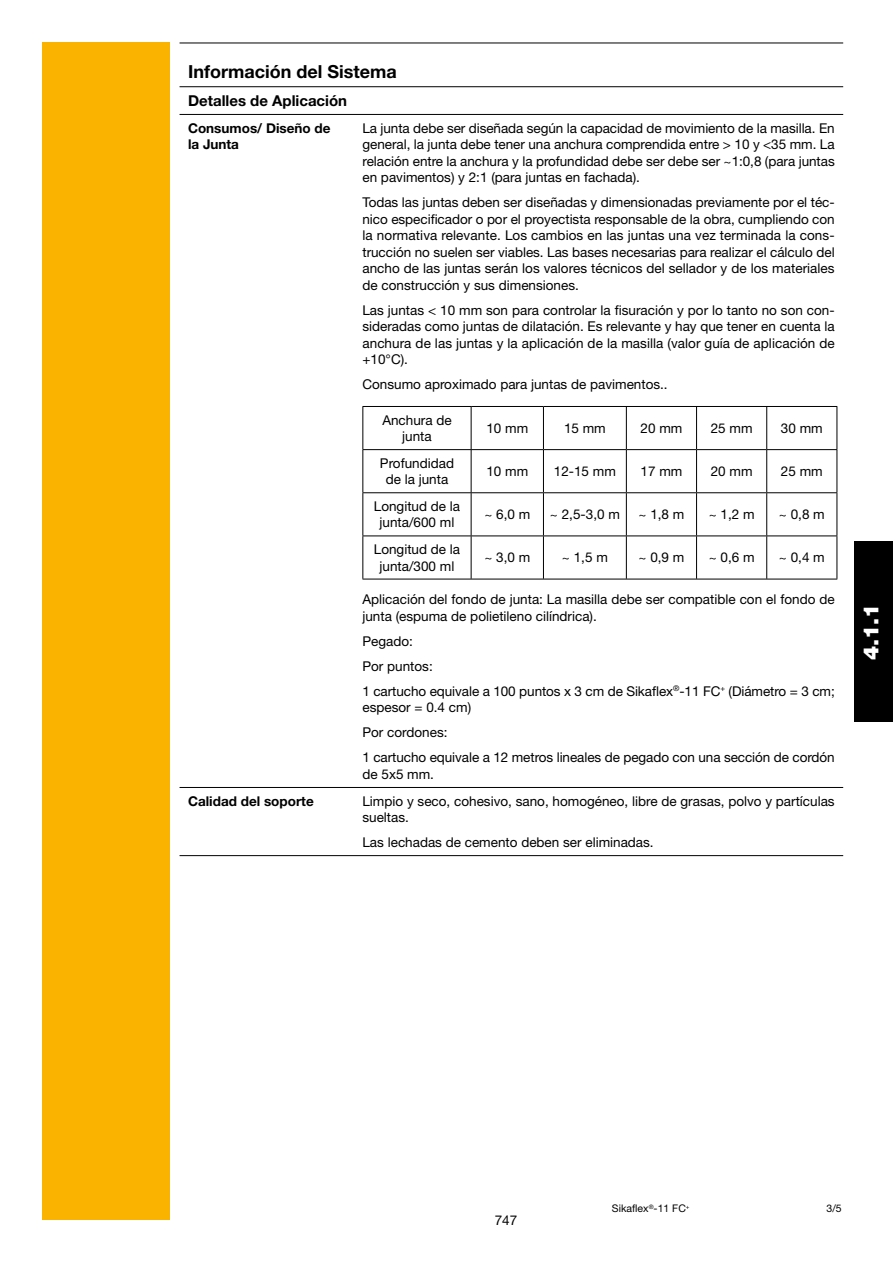
<style>
.page{position:relative;width:893px;height:1263px;background:#fff}
.page>*{position:absolute;margin:0;border:0;box-sizing:border-box;transform-origin:0 0}
.t1{font:900 21px "Helvetica Neue LT Std";color:#fff}
.t2{font:700 18px "Helvetica Neue LT Std";color:#000}
.t3{font:700 15px "Helvetica Neue LT Std";color:#000}
.t4{font:13.5px/16.5px "Helvetica Neue LT Std";color:#000;text-align:center}
.t5{font:700 13.5px/16.5px "Helvetica Neue LT Std";color:#000}
.t6{font:10.5px "Helvetica Neue LT Std";color:#000}
</style>
<div class="page">
<div style="left:854px;top:542px;width:38px;height:180px;background:#000"></div>
<div style="left:42px;top:43px;width:128px;height:1177px;background:#fab400"></div>
<hr style="left:179px;top:86px;width:664px;height:1px;background:#000">
<hr style="left:179px;top:43px;width:664px;height:1px;background:#000">
<hr style="left:179px;top:114px;width:664px;height:1px;background:#000">
<hr style="left:179px;top:787px;width:664px;height:1px;background:#000">
<hr style="left:179px;top:855px;width:664px;height:1px;background:#000">
<hr style="left:362px;top:406px;width:109px;height:1px;background:#000">
<hr style="left:362px;top:407px;width:1px;height:42px;background:#000">
<hr style="left:471px;top:406px;width:72px;height:1px;background:#000">
<hr style="left:470px;top:407px;width:1px;height:42px;background:#000">
<hr style="left:543px;top:406px;width:294px;height:1px;background:#000">
<hr style="left:836px;top:407px;width:1px;height:42px;background:#000">
<hr style="left:362px;top:450px;width:1px;height:42px;background:#000">
<hr style="left:836px;top:450px;width:1px;height:42px;background:#000">
<hr style="left:362px;top:493px;width:1px;height:43px;background:#000">
<hr style="left:836px;top:493px;width:1px;height:43px;background:#000">
<hr style="left:362px;top:536px;width:1px;height:43px;background:#000">
<hr style="left:836px;top:536px;width:1px;height:43px;background:#000">
<hr style="left:362px;top:579px;width:475px;height:1px;background:#000">
<hr style="left:543px;top:407px;width:1px;height:42px;background:#000">
<hr style="left:626px;top:407px;width:1px;height:42px;background:#000">
<hr style="left:696px;top:407px;width:1px;height:42px;background:#000">
<hr style="left:766px;top:407px;width:1px;height:42px;background:#000">
<hr style="left:362px;top:449px;width:181px;height:1px;background:#000">
<hr style="left:470px;top:450px;width:1px;height:42px;background:#000">
<hr style="left:543px;top:449px;width:83px;height:1px;background:#000">
<hr style="left:543px;top:450px;width:1px;height:42px;background:#000">
<hr style="left:626px;top:449px;width:70px;height:1px;background:#000">
<hr style="left:626px;top:450px;width:1px;height:42px;background:#000">
<hr style="left:696px;top:449px;width:70px;height:1px;background:#000">
<hr style="left:696px;top:450px;width:1px;height:42px;background:#000">
<hr style="left:766px;top:449px;width:71px;height:1px;background:#000">
<hr style="left:766px;top:450px;width:1px;height:42px;background:#000">
<hr style="left:362px;top:492px;width:181px;height:1px;background:#000">
<hr style="left:470px;top:493px;width:1px;height:43px;background:#000">
<hr style="left:543px;top:492px;width:83px;height:1px;background:#000">
<hr style="left:543px;top:493px;width:1px;height:43px;background:#000">
<hr style="left:626px;top:492px;width:70px;height:1px;background:#000">
<hr style="left:626px;top:493px;width:1px;height:43px;background:#000">
<hr style="left:696px;top:492px;width:70px;height:1px;background:#000">
<hr style="left:696px;top:493px;width:1px;height:43px;background:#000">
<hr style="left:766px;top:492px;width:71px;height:1px;background:#000">
<hr style="left:766px;top:493px;width:1px;height:43px;background:#000">
<hr style="left:362px;top:536px;width:181px;height:1px;background:#000">
<hr style="left:470px;top:536px;width:1px;height:43px;background:#000">
<hr style="left:543px;top:536px;width:83px;height:1px;background:#000">
<hr style="left:543px;top:536px;width:1px;height:43px;background:#000">
<hr style="left:626px;top:536px;width:70px;height:1px;background:#000">
<hr style="left:626px;top:536px;width:1px;height:43px;background:#000">
<hr style="left:696px;top:536px;width:70px;height:1px;background:#000">
<hr style="left:696px;top:536px;width:1px;height:43px;background:#000">
<hr style="left:766px;top:536px;width:71px;height:1px;background:#000">
<hr style="left:766px;top:536px;width:1px;height:43px;background:#000">
<h2 class="t2" style="left:188px;top:65px;width:210px">Información del Sistema</h2>
<p class="t3" style="left:188px;top:95px;width:161px">Detalles de Aplicación</p>
<p class="t5" style="left:188px;top:121px;width:144px">Consumos/ Diseño de la Junta</p>
<p class="t4" style="left:362px;top:121px;width:474px;text-align:justify">La junta debe ser diseñada según la capacidad de movimiento de la masilla. En general, la junta debe tener una anchura comprendida entre &gt; 10 y &lt;35 mm. La relación entre la anchura y la profundidad debe ser debe ser ~1:0,8 (para juntas en pavimentos) y 2:1 (para juntas en fachada).</p>
<p class="t4" style="left:362px;top:195px;width:474px;text-align:justify">Todas las juntas deben ser diseñadas y dimensionadas previamente por el téc&shy;nico especificador o por el proyectista responsable de la obra, cumpliendo con la normativa relevante. Los cambios en las juntas una vez terminada la cons&shy;trucción no suelen ser viables. Las bases necesarias para realizar el cálculo del ancho de las juntas serán los valores técnicos del sellador y de los materiales de construcción y sus dimensiones.</p>
<p class="t4" style="left:362px;top:303px;width:473px;text-align:justify">Las juntas &lt; 10 mm son para controlar la fisuración y por lo tanto no son con&shy;sideradas como juntas de dilatación. Es relevante y hay que tener en cuenta la anchura de las juntas y la aplicación de la masilla (valor guía de aplicación de +10°C).</p>
<p class="t4" style="left:362px;top:377px;width:307px">Consumo aproximado para juntas de pavimentos..</p>
<p class="t4" style="left:382px;top:413px;width:71px">Anchura de junta</p>
<p class="t4" style="left:486px;top:421px;width:43px">10 mm</p>
<p class="t4" style="left:564px;top:421px;width:43px">15 mm</p>
<p class="t4" style="left:640px;top:421px;width:43px">20 mm</p>
<p class="t4" style="left:710px;top:421px;width:43px">25 mm</p>
<p class="t4" style="left:781px;top:421px;width:43px">30 mm</p>
<p class="t4" style="left:380px;top:456px;width:76px">Profundidad de la junta</p>
<p class="t4" style="left:486px;top:464px;width:43px">10 mm</p>
<p class="t4" style="left:554px;top:464px;width:64px">12-15 mm</p>
<p class="t4" style="left:640px;top:464px;width:43px">17 mm</p>
<p class="t4" style="left:710px;top:464px;width:43px">20 mm</p>
<p class="t4" style="left:781px;top:464px;width:43px">25 mm</p>
<p class="t4" style="left:374px;top:499px;width:88px">Longitud de la junta/600 ml</p>
<p class="t4" style="left:484px;top:507px;width:47px">~ 6,0 m</p>
<p class="t4" style="left:550px;top:507px;width:71px">~ 2,5-3,0 m</p>
<p class="t4" style="left:638px;top:507px;width:47px">~ 1,8 m</p>
<p class="t4" style="left:708px;top:507px;width:47px">~ 1,2 m</p>
<p class="t4" style="left:778px;top:507px;width:47px">~ 0,8 m</p>
<p class="t4" style="left:374px;top:542px;width:88px">Longitud de la junta/300 ml</p>
<p class="t4" style="left:484px;top:550px;width:47px">~ 3,0 m</p>
<p class="t4" style="left:562px;top:550px;width:47px">~ 1,5 m</p>
<p class="t4" style="left:638px;top:550px;width:47px">~ 0,9 m</p>
<p class="t4" style="left:708px;top:550px;width:47px">~ 0,6 m</p>
<p class="t4" style="left:778px;top:550px;width:47px">~ 0,4 m</p>
<p class="t4" style="left:362px;top:592px;width:473px;text-align:left">Aplicación del fondo de junta: La masilla debe ser compatible con el fondo de junta (espuma de polietileno cilíndrica).</p>
<p class="t4" style="left:362px;top:630px;width:474px;line-height:25px;text-align:left">Pegado:<br>Por puntos:<br>1 cartucho equivale a 100 puntos x 3 cm de Sikaflex<sup>®</sup>-11 FC<sup>+</sup> (Diámetro = 3 cm;</p>
<p class="t4" style="left:362px;top:696px;width:474px;line-height:25px;text-align:left">espesor = 0.4 cm)<br>Por cordones:<br>1 cartucho equivale a 12 metros lineales de pegado con una sección de cordón</p>
<p class="t4" style="left:362px;top:767px;width:73px">de 5x5 mm.</p>
<p class="t5" style="left:188px;top:794px;width:127px">Calidad del soporte</p>
<p class="t4" style="left:362px;top:794px;width:473px;text-align:left">Limpio y seco, cohesivo, sano, homogéneo, libre de grasas, polvo y partículas sueltas.</p>
<p class="t4" style="left:362px;top:835px;width:293px">Las lechadas de cemento deben ser eliminadas.</p>
<h1 class="t1" style="left:863px;top:660px;width:58px;rotate:-90deg">4.1.1</h1>
<p class="t4" style="left:495px;top:1213px;width:24px">747</p>
<p class="t6" style="left:612px;top:1205px;width:79px">Sikaflex<sup>®</sup>-11 FC<sup>+</sup></p>
<p class="t6" style="left:826px;top:1205px;width:17px">3/5</p>
</div>
